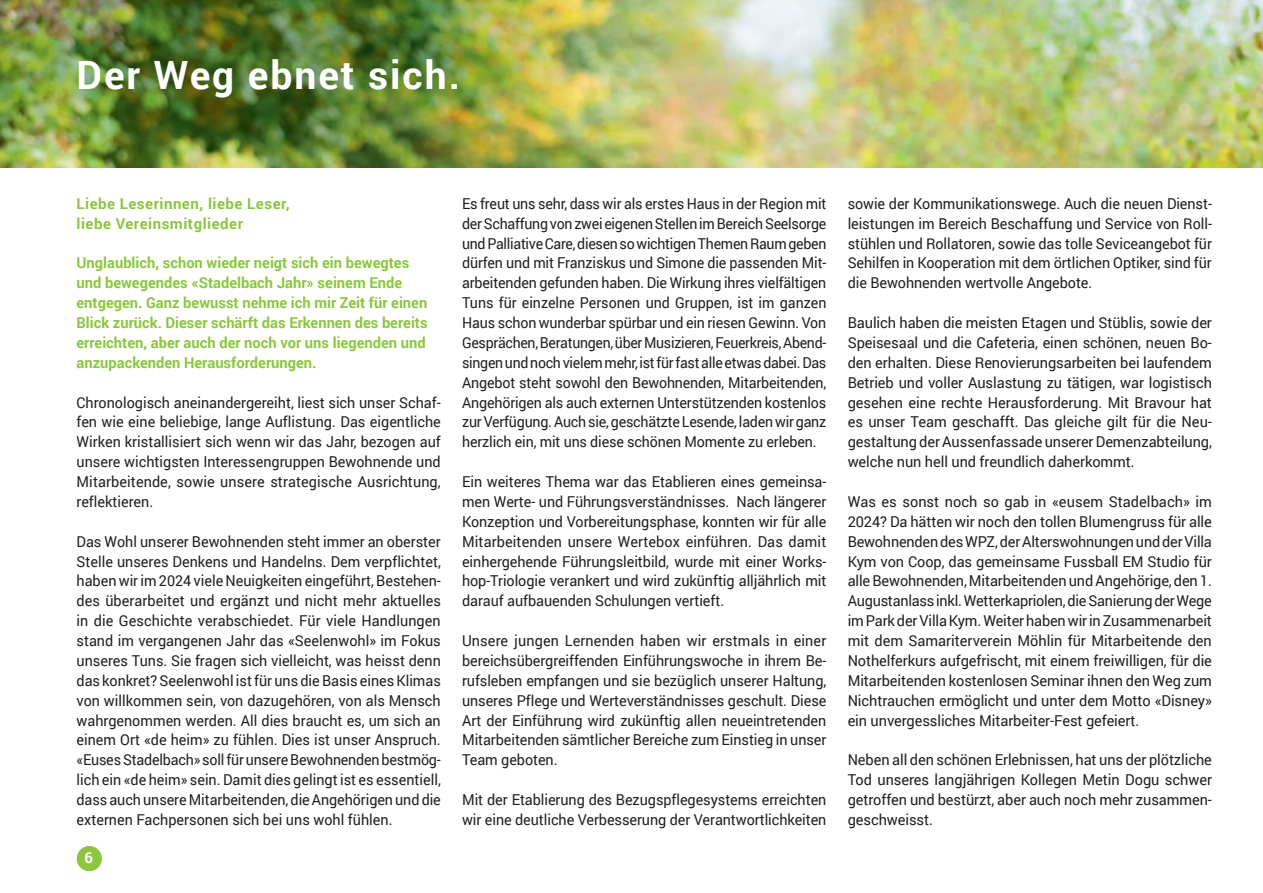
<style>
.page{position:relative;width:1263px;height:893px;background:#fff}
.page>*{position:absolute;margin:0;border:0;box-sizing:border-box;transform-origin:0 0}
.t1{font:700 39px "Roboto";letter-spacing:.05em;color:#fff}
.t2{font:15px/19.8px "Roboto";letter-spacing:-.005em;color:#231f20;text-align:justify;scale:.96 1}
.t3{font:15px/19.8px "Roboto";letter-spacing:-.005em;color:#231f20;text-align:justify}
.t4{font:15px/19.8px "Roboto";letter-spacing:-.005em;color:#231f20;text-align:justify;scale:.95 1}
.t5{font:700 15px/19.8px "Roboto";color:#8bc63e}
.t6{font:700 15px/19.8px "Roboto";letter-spacing:.035em;color:#8bc63e}
.t7{font:700 15px "Roboto";color:#fff}
</style>
<div class="page">
<img style="left:0;top:0;width:1263px;height:168px">
<img style="left:0;top:0;width:574px;height:159px">
<div style="left:76px;top:845px;width:26px;height:27px;background:#8bc63e;border-radius:50%"></div>
<div style="left:76px;top:845px;width:27px;height:27px;border:1px solid #fff;border-radius:50%"></div>
<h1 class="t1" style="left:77px;top:48px;width:385px">Der Weg ebnet sich.</h1>
<p class="t6" style="left:77px;top:193px;width:215px">Liebe Leserinnen, liebe Leser, liebe Vereinsmitglieder</p>
<p class="t5" style="left:77px;top:253px;width:353px">Unglaublich, schon wieder neigt sich ein bewegtes und bewegendes «Stadelbach Jahr» seinem Ende entgegen. Ganz bewusst nehme ich mir Zeit für einen Blick zurück. Dieser schärft das Erkennen des bereits erreichten, aber auch der noch vor uns liegenden und anzupackenden Herausforderungen.</p>
<p class="t2" style="left:77px;top:392px;width:381px">Chronologisch aneinandergereiht, liest sich unser Schaf&shy;fen wie eine beliebige, lange Auflistung. Das eigentliche Wirken kristallisiert sich wenn wir das Jahr, bezogen auf unsere wichtigsten Interessengruppen Bewohnende und Mitarbeitende, sowie unsere strategische Ausrichtung, reflektieren.</p>
<p class="t2" style="left:77px;top:531px;width:381px">Das Wohl unserer Bewohnenden steht immer an oberster Stelle unseres Denkens und Handelns. Dem verpflichtet, haben wir im 2024 viele Neuigkeiten eingeführt, Bestehen&shy;des überarbeitet und ergänzt und nicht mehr aktuelles in die Geschichte verabschiedet. Für viele Handlungen stand im vergangenen Jahr das «Seelenwohl» im Fokus unseres Tuns. Sie fragen sich vielleicht, was heisst denn das konkret? Seelenwohl ist für uns die Basis eines Klimas von willkommen sein, von dazugehören, von als Mensch wahrgenommen werden. All dies braucht es, um sich an einem Ort «de heim» zu fühlen. Dies ist unser Anspruch. «Euses Stadelbach» soll für unsere Bewohnenden bestmög&shy;lich ein «de heim» sein. Damit dies gelingt ist es essentiell, dass auch unsere Mitarbeitenden, die Angehörigen und die externen Fachpersonen sich bei uns wohl fühlen.</p>
<p class="t7" style="left:85px;top:847px;width:10px">6</p>
<p class="t4" style="left:462px;top:193px;width:385px">Es freut uns sehr, dass wir als erstes Haus in der Region mit der Schaffung von zwei eigenen Stellen im Bereich Seelsorge und Palliative Care, diesen so wichtigen Themen Raum geben dürfen und mit Franziskus und Simone die passenden Mit&shy;arbeitenden gefunden haben. Die Wirkung ihres vielfältigen Tuns für einzelne Personen und Gruppen, ist im ganzen Haus schon wunderbar spürbar und ein riesen Gewinn. Von Gesprächen, Beratungen, über Musizieren, Feuerkreis, Abend&shy;singen und noch vielem mehr, ist für fast alle etwas dabei. Das Angebot steht sowohl den Bewohnenden, Mitarbeitenden, Angehörigen als auch externen Unterstützenden kostenlos zur Verfügung. Auch sie, geschätzte Lesende, laden wir ganz herzlich ein, mit uns diese schönen Momente zu erleben.</p>
<p class="t2" style="left:462px;top:471px;width:381px">Ein weiteres Thema war das Etablieren eines gemeinsa&shy;men Werte- und Führungsverständnisses. Nach längerer Konzeption und Vorbereitungsphase, konnten wir für alle Mitarbeitenden unsere Wertebox einführen. Das damit einhergehende Führungsleitbild, wurde mit einer Works&shy;hop-Triologie verankert und wird zukünftig alljährlich mit darauf aufbauenden Schulungen vertieft.</p>
<p class="t2" style="left:462px;top:630px;width:381px">Unsere jungen Lernenden haben wir erstmals in einer bereichsübergreiffenden Einführungswoche in ihrem Be&shy;rufsleben empfangen und sie bezüglich unserer Haltung, unseres Pflege und Werteverständnisses geschult. Diese Art der Einführung wird zukünftig allen neueintretenden Mitarbeitenden sämtlicher Bereiche zum Einstieg in unser Team geboten.</p>
<p class="t2" style="left:462px;top:789px;width:381px">Mit der Etablierung des Bezugspflegesystems erreichten wir eine deutliche Verbesserung der Verantwortlichkeiten</p>
<p class="t2" style="left:848px;top:193px;width:381px">sowie der Kommunikationswege. Auch die neuen Dienst&shy;leistungen im Bereich Beschaffung und Service von Roll&shy;stühlen und Rollatoren, sowie das tolle Seviceangebot für Sehilfen in Kooperation mit dem örtlichen Optiker, sind für die Bewohnenden wertvolle Angebote.</p>
<p class="t3" style="left:848px;top:312px;width:366px">Baulich haben die meisten Etagen und Stüblis, sowie der Speisesaal und die Cafeteria, einen schönen, neuen Bo&shy;den erhalten. Diese Renovierungsarbeiten bei laufendem Betrieb und voller Auslastung zu tätigen, war logistisch gesehen eine rechte Herausforderung. Mit Bravour hat es unser Team geschafft. Das gleiche gilt für die Neu&shy;gestaltung der Aussenfassade unserer Demenzabteilung, welche nun hell und freundlich daherkommt.</p>
<p class="t3" style="left:848px;top:491px;width:366px">Was es sonst noch so gab in «eusem Stadelbach» im 2024? Da hätten wir noch den tollen Blumengruss für alle Bewohnenden des WPZ, der Alterswohnungen und der Villa Kym von Coop, das gemeinsame Fussball EM Studio für alle Bewohnenden, Mitarbeitenden und Angehörige, den 1.<br>Augustanlass inkl. Wetterkapriolen, die Sanierung der Wege im Park der Villa Kym. Weiter haben wir in Zusammenarbeit mit dem Samariterverein Möhlin für Mitarbeitende den Nothelferkurs aufgefrischt, mit einem freiwilligen, für die Mitarbeitenden kostenlosen Seminar ihnen den Weg zum Nichtrauchen ermöglicht und unter dem Motto «Disney» ein unvergessliches Mitarbeiter-Fest gefeiert.</p>
<p class="t3" style="left:848px;top:749px;width:366px">Neben all den schönen Erlebnissen, hat uns der plötzliche Tod unseres langjährigen Kollegen Metin Dogu schwer getroffen und bestürzt, aber auch noch mehr zusammen&shy;geschweisst.</p>
</div>
